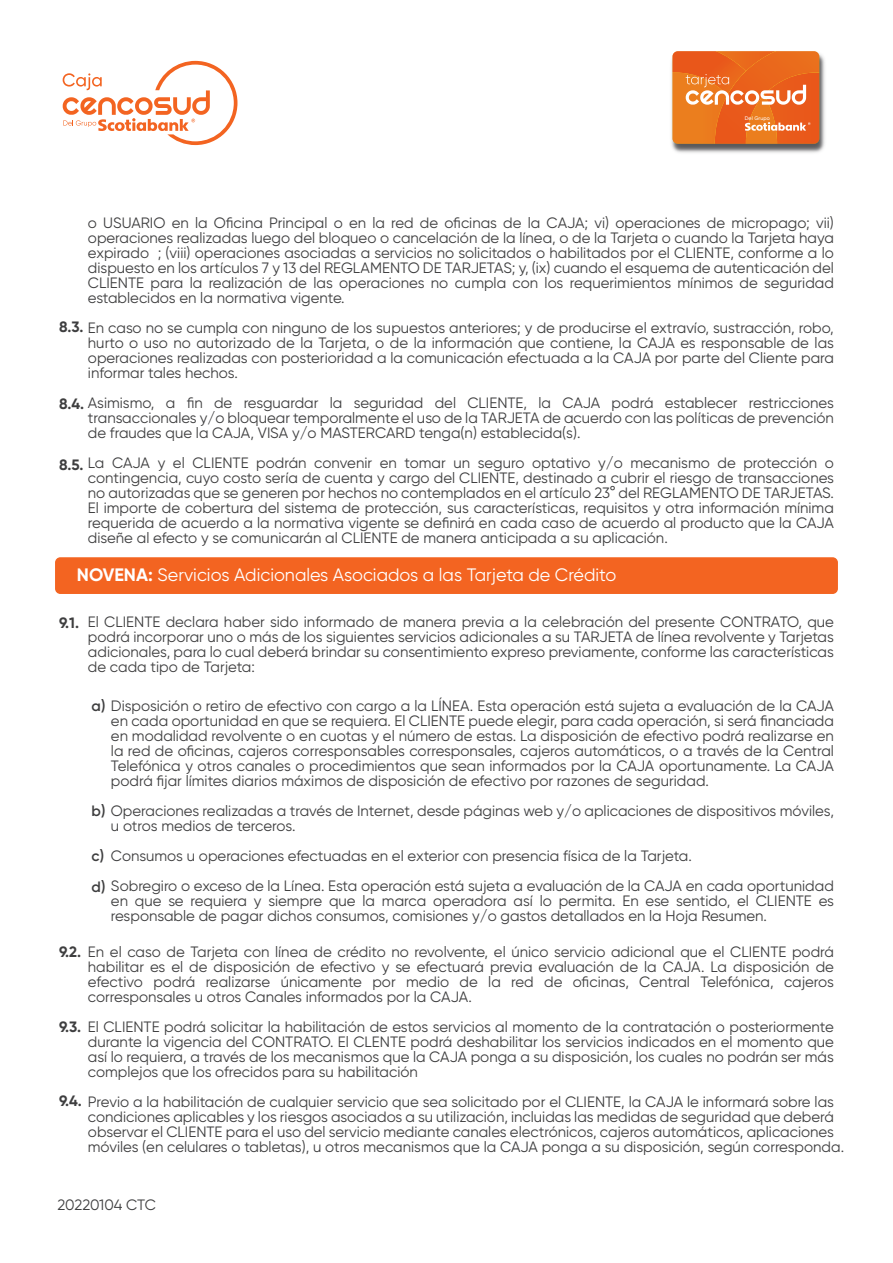
<style>
.page{position:relative;width:893px;height:1263px;background:#fff}
.page>*{position:absolute;margin:0;border:0;box-sizing:border-box;transform-origin:0 0}
.t1{font:18px "Gilroy";color:#fff}
.t2{font:15px/15px "Gilroy";color:#3e3e3f;text-align:justify}
.t3{font:700 15px "Gilroy";color:#3e3e3f}
.t4{font:500 5.25px "Gilroy";letter-spacing:.02em;color:#fff}
.s1{font-weight:700}
.s2{font-weight:600}
</style>
<div class="page">
<svg style="left:63px;top:61px;width:174px;height:84px"></svg>
<img style="left:671px;top:53px;width:154px;height:100px">
<svg style="left:672px;top:51px;width:147px;height:93px;background:#eb7732"></svg>
<div style="left:55px;top:557px;width:783px;height:37px;background:#f36421;border-radius:5px"></div>
<p class="t4" style="left:745px;top:115px;width:27px">Del Grupo</p>
<p class="t2" style="left:88px;top:215px;width:747px">o USUARIO en la Oficina Principal o en la red de oficinas de la CAJA; vi) operaciones de micropago; vii) operaciones realizadas luego del bloqueo o cancelación de la línea, o de la Tarjeta o cuando la Tarjeta haya expirado ; (viii) operaciones asociadas a servicios no solicitados o habilitados por el CLIENTE, conforme a lo dispuesto en los artículos 7 y 13 del REGLAMENTO DE TARJETAS; y, (ix) cuando el esquema de autenticación del CLIENTE para la realización de las operaciones no cumpla con los requerimientos mínimos de seguridad establecidos en la normativa vigente.</p>
<p class="t2" style="left:88px;top:320px;width:748px;text-indent:-29px"><span class="s1">8.3.</span> En caso no se cumpla con ninguno de los supuestos anteriores; y de producirse el extravío, sustracción, robo, hurto o uso no autorizado de la Tarjeta, o de la información que contiene, la CAJA es responsable de las operaciones realizadas con posterioridad a la comunicación efectuada a la CAJA por parte del Cliente para informar tales hechos.</p>
<p class="t2" style="left:88px;top:395px;width:747px;text-indent:-29px"><span class="s1">8.4.</span> Asimismo, a fin de resguardar la seguridad del CLIENTE, la CAJA podrá establecer restricciones transaccionales y/o bloquear temporalmente el uso de la TARJETA de acuerdo con las políticas de prevención de fraudes que la CAJA, VISA y/o MASTERCARD tenga(n) establecida(s).</p>
<p class="t2" style="left:88px;top:455px;width:748px">La CAJA y el CLIENTE podrán convenir en tomar un seguro optativo y/o mecanismo de protección o contingencia, cuyo costo sería de cuenta y cargo del CLIENTE, destinado a cubrir el riesgo de transacciones no autorizadas que se generen por hechos no contemplados en el artículo 23° del REGLAMENTO DE TARJETAS.<br>El importe de cobertura del sistema de protección, sus características, requisitos y otra información mínima requerida de acuerdo a la normativa vigente se definirá en cada caso de acuerdo al producto que la CAJA diseñe al efecto y se comunicarán al CLIENTE de manera anticipada a su aplicación.</p>
<p class="t3" style="left:59px;top:456px;width:26px">8.5.</p>
<p class="t1" style="left:77px;top:564px;width:541px"><span class="s1">NOVENA:</span> Servicios Adicionales Asociados a las Tarjeta de Crédito</p>
<p class="t3" style="left:59px;top:614px;width:22px">9.1.</p>
<p class="t2" style="left:88px;top:614px;width:748px">El CLIENTE declara haber sido informado de manera previa a la celebración del presente CONTRATO, que podrá incorporar uno o más de los siguientes servicios adicionales a su TARJETA de línea revolvente y Tarjetas adicionales, para lo cual deberá brindar su consentimiento expreso previamente, conforme las características de cada tipo de Tarjeta:</p>
<p class="t2" style="left:92px;top:698px;width:744px"><span class="s2">a)</span> Disposición o retiro de efectivo con cargo a la LÍNEA. Esta operación está sujeta a evaluación de la CAJA</p>
<p class="t2" style="left:111px;top:713px;width:725px">en cada oportunidad en que se requiera. El CLIENTE puede elegir, para cada operación, si será financiada en modalidad revolvente o en cuotas y el número de estas. La disposición de efectivo podrá realizarse en la red de oficinas, cajeros corresponsables corresponsales, cajeros automáticos, o a través de la Central Telefónica y otros canales o procedimientos que sean informados por la CAJA oportunamente. La CAJA podrá fijar límites diarios máximos de disposición de efectivo por razones de seguridad.</p>
<p class="t2" style="left:111px;top:810px;width:582px;line-height:30px">u otros medios de terceros.<br>Consumos u operaciones efectuadas en el exterior con presencia física de la Tarjeta.</p>
<p class="t2" style="left:111px;top:893px;width:725px">en que se requiera y siempre que la marca operadora así lo permita. En ese sentido, el CLIENTE es responsable de pagar dichos consumos, comisiones y/o gastos detallados en la Hoja Resumen.</p>
<p class="t2" style="left:92px;top:803px;width:744px"><span class="s2">b)</span> Operaciones realizadas a través de Internet, desde páginas web y/o aplicaciones de dispositivos móviles,</p>
<p class="t2" style="left:92px;top:840px;width:744px;line-height:30.2px"><span class="s2">c)<br>d)</span> Sobregiro o exceso de la Línea. Esta operación está sujeta a evaluación de la CAJA en cada oportunidad</p>
<p class="t2" style="left:88px;top:944px;width:748px;text-indent:-29px"><span class="s1">9.2.</span> En el caso de Tarjeta con línea de crédito no revolvente, el único servicio adicional que el CLIENTE podrá habilitar es el de disposición de efectivo y se efectuará previa evaluación de la CAJA. La disposición de efectivo podrá realizarse únicamente por medio de la red de oficinas, Central Telefónica, cajeros corresponsales u otros Canales informados por la CAJA.</p>
<p class="t2" style="left:88px;top:1019px;width:747px">El CLIENTE podrá solicitar la habilitación de estos servicios al momento de la contratación o posteriormente durante la vigencia del CONTRATO. El CLENTE podrá deshabilitar los servicios indicados en el momento que así lo requiera, a través de los mecanismos que la CAJA ponga a su disposición, los cuales no podrán ser más complejos que los ofrecidos para su habilitación</p>
<p class="t2" style="left:88px;top:1094px;width:758px;text-align:left;text-indent:-29px"><span class="s1">9.4.</span> Previo a la habilitación de cualquier servicio que sea solicitado por el CLIENTE, la CAJA le informará sobre las condiciones aplicables y los riesgos asociados a su utilización, incluidas las medidas de seguridad que deberá observar el CLIENTE para el uso del servicio mediante canales electrónicos, cajeros automáticos, aplicaciones móviles (en celulares o tabletas), u otros mecanismos que la CAJA ponga a su disposición, según corresponda.</p>
<p class="t3" style="left:59px;top:1017px;width:24px">9.3.</p>
<p class="t2" style="left:57px;top:1197px;width:100px">20220104 CTC</p>
</div>
